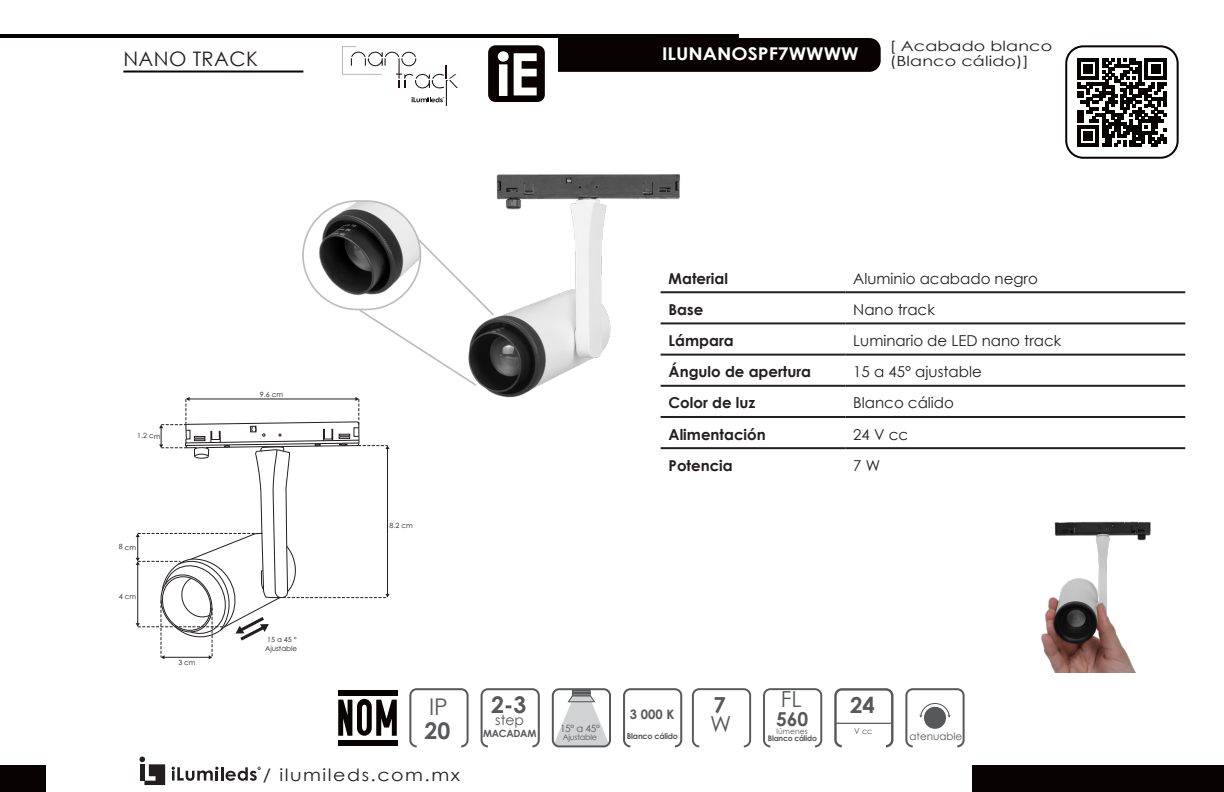
<style>
.page{position:relative;width:1224px;height:792px;background:#fff}
.page>*{position:absolute;margin:0;border:0;box-sizing:border-box;transform-origin:0 0}
.t1{font:700 23px "Century Gothic";color:#57585a}
.t2{font:23px "Century Gothic";color:#57585a}
.t3{font:22px "Century Gothic";color:#57585a}
.t4{font:700 22px "Century Gothic";color:#57585a}
.t5{font:20px "Century Gothic";letter-spacing:.02em;color:#231f20}
.t6{font:700 19.2px "Century Gothic";color:#57585a}
.t7{font:700 17.6px "Century Gothic";color:#fff;scale:1.1 1}
.t8{font:17px "Century Gothic";letter-spacing:.08em;color:#231f20;scale:1.12 1}
.t9{font:15px "Century Gothic";color:#231f20}
.t10{font:700 15px "Century Gothic";color:#231f20}
.t11{font:14px "Century Gothic";letter-spacing:.01em;color:#231f20;scale:1.25 1}
.t12{font:14px "Century Gothic";color:#57585a}
.t13{font:700 13px "Century Gothic";color:#57585a}
.t14{font:10.4px "Century Gothic";color:#57585a}
.t15{font:10px "Century Gothic";letter-spacing:-.025em;color:#57585a}
.t16{font:700 10px "Century Gothic";letter-spacing:-.025em;color:#57585a}
.t17{font:8px "Century Gothic";letter-spacing:-.025em;color:#57585a}
.t18{font:700 8px "Century Gothic";letter-spacing:-.025em;color:#57585a}
.t19{font:700 7.6px "Century Gothic";letter-spacing:-.025em;color:#57585a}
.t20{font:7.6px "Century Gothic";color:#57585a}
.t21{font:7.2px/8.6px "Century Gothic Pro";color:#231f20}
</style>
<div class="page">
<div style="left:1065px;top:45px;width:114px;height:114px;border:2px solid #080302;border-radius:17px"></div>
<hr style="left:1px;top:34px;width:738px;height:4px;background:#080302">
<div style="left:558px;top:38px;width:323px;height:34px;background:#080302"></div>
<hr style="left:123px;top:71px;width:180px;height:2px;background:#080302">
<div style="left:0;top:765px;width:46px;height:27px;background:#080302"></div>
<div style="left:972px;top:765px;width:252px;height:27px;background:#080302"></div>
<hr style="left:221px;top:767px;width:3px;height:14px;background:#231f20">
<svg style="left:226px;top:767px;width:35px;height:14px"></svg>
<svg style="left:172px;top:767px;width:47px;height:14px"></svg>
<svg style="left:139px;top:757px;width:26px;height:28px"></svg>
<hr style="left:140px;top:764px;width:4px;height:17px;background:#231f20">
<img style="left:483px;top:174px;width:218px;height:244px">
<img style="left:303px;top:201px;width:117px;height:108px;border-radius:54px">
<svg style="left:358px;top:236px;width:137px;height:151px"></svg>
<svg style="left:555px;top:691px;width:53px;height:53px"></svg>
<div style="left:552px;top:688px;width:59px;height:59px;border:2px solid #57585a;border-radius:6px"></div>
<svg style="left:1078px;top:58px;width:88px;height:89px"></svg>
<hr style="left:661px;top:291px;width:184px;height:2px;background:#231f20">
<hr style="left:845px;top:291px;width:340px;height:2px;background:#231f20">
<hr style="left:661px;top:322px;width:184px;height:2px;background:#231f20">
<hr style="left:845px;top:322px;width:340px;height:2px;background:#231f20">
<hr style="left:661px;top:354px;width:184px;height:2px;background:#231f20">
<hr style="left:845px;top:354px;width:340px;height:2px;background:#231f20">
<hr style="left:661px;top:385px;width:184px;height:2px;background:#231f20">
<hr style="left:845px;top:385px;width:340px;height:2px;background:#231f20">
<hr style="left:661px;top:416px;width:184px;height:2px;background:#231f20">
<hr style="left:845px;top:416px;width:340px;height:2px;background:#231f20">
<hr style="left:661px;top:447px;width:184px;height:2px;background:#231f20">
<hr style="left:845px;top:447px;width:340px;height:2px;background:#231f20">
<div style="left:488px;top:45px;width:57px;height:57px;background:#080302;border-radius:7px"></div>
<svg style="left:498px;top:51px;width:39px;height:45px"></svg>
<svg style="left:342px;top:47px;width:116px;height:59px"></svg>
<div style="left:623px;top:688px;width:59px;height:59px;border:2px solid #57585a;border-radius:6px"></div>
<div style="left:409px;top:688px;width:60px;height:59px;border:2px solid #57585a;border-radius:6px"></div>
<div style="left:481px;top:688px;width:59px;height:59px;border:2px solid #57585a;border-radius:6px"></div>
<div style="left:338px;top:690px;width:59px;height:5px;background:#080302"></div>
<div style="left:338px;top:740px;width:59px;height:6px;background:#080302"></div>
<svg style="left:338px;top:699px;width:59px;height:37px"></svg>
<div style="left:763px;top:688px;width:59px;height:59px;border:2px solid #57585a;border-radius:6px"></div>
<div style="left:692px;top:688px;width:59px;height:59px;border:2px solid #57585a;border-radius:6px"></div>
<div style="left:834px;top:688px;width:59px;height:59px;border:2px solid #57585a;border-radius:6px"></div>
<hr style="left:835px;top:723px;width:57px;height:1px;background:#57585a">
<div style="left:905px;top:688px;width:60px;height:59px;border:2px solid #57585a;border-radius:6px"></div>
<div style="left:924px;top:707px;width:22px;height:22px;background:#57585a;border-radius:50%"></div>
<svg style="left:919px;top:703px;width:32px;height:15px"></svg>
<img style="left:1041px;top:521px;width:110px;height:152px">
<svg style="left:135px;top:397px;width:255px;height:263px"></svg>
<p class="t7" style="left:662px;top:40px;width:180px">ILUNANOSPF7WWWW</p>
<p class="t11" style="left:890px;top:36px;width:132px">[ Acabado blanco</p>
<p class="t5" style="left:123px;top:45px;width:136px">NANO TRACK</p>
<p class="t11" style="left:890px;top:51px;width:113px">(Blanco cálido)]</p>
<p class="t21" style="left:137px;top:431px;width:25px;rotate:1deg">1.2 cm</p>
<p class="t21" style="left:260px;top:390px;width:25px;rotate:1deg">9.6 cm</p>
<p class="t21" style="left:390px;top:521px;width:25px;rotate:1deg">8.2 cm</p>
<p class="t10" style="left:669px;top:267px;width:61px">Material</p>
<p class="t9" style="left:853px;top:268px;width:186px">Aluminio acabado negro</p>
<p class="t10" style="left:669px;top:298px;width:36px">Base</p>
<p class="t9" style="left:853px;top:299px;width:83px">Nano track</p>
<p class="t10" style="left:669px;top:329px;width:67px">Lámpara</p>
<p class="t9" style="left:853px;top:330px;width:210px">Luminario de LED nano track</p>
<p class="t10" style="left:669px;top:360px;width:144px">Ángulo de apertura</p>
<p class="t9" style="left:853px;top:361px;width:130px">15 a 45° ajustable</p>
<p class="t10" style="left:669px;top:392px;width:88px">Color de luz</p>
<p class="t9" style="left:853px;top:392px;width:102px">Blanco cálido</p>
<p class="t10" style="left:669px;top:423px;width:99px">Alimentación</p>
<p class="t9" style="left:853px;top:424px;width:56px">24 V cc</p>
<p class="t10" style="left:669px;top:454px;width:66px">Potencia</p>
<p class="t9" style="left:853px;top:455px;width:28px">7 W</p>
<p class="t21" style="left:265px;top:635px;width:34px;rotate:1deg">15 a 45 °<br>Ajustable</p>
<p class="t2" style="left:429px;top:691px;width:20px">IP</p>
<p class="t1" style="left:425px;top:713px;width:27px">20</p>
<p class="t8" style="left:263px;top:763px;width:178px">/ ilumileds.com.mx</p>
<p class="t1" style="left:491px;top:687px;width:37px">2-3</p>
<p class="t12" style="left:495px;top:710px;width:30px">step</p>
<p class="t16" style="left:483px;top:726px;width:55px">MACADAM</p>
<p class="t15" style="left:560px;top:721px;width:41px">15º a 45º</p>
<p class="t17" style="left:563px;top:731px;width:36px">Ajustable</p>
<p class="t13" style="left:630px;top:705px;width:46px">3 000 K</p>
<p class="t18" style="left:627px;top:730px;width:53px">Blanco cálido</p>
<p class="t4" style="left:713px;top:688px;width:14px">7</p>
<p class="t3" style="left:710px;top:709px;width:23px">W</p>
<p class="t3" style="left:781px;top:684px;width:22px">FL</p>
<p class="t6" style="left:776px;top:705px;width:34px">560</p>
<p class="t20" style="left:777px;top:726px;width:33px">lúmenes</p>
<p class="t19" style="left:768px;top:733px;width:51px">Blanco cálido</p>
<p class="t4" style="left:850px;top:688px;width:26px">24</p>
<p class="t17" style="left:854px;top:726px;width:20px">V cc</p>
<p class="t14" style="left:910px;top:729px;width:54px">atenuable</p>
</div>
